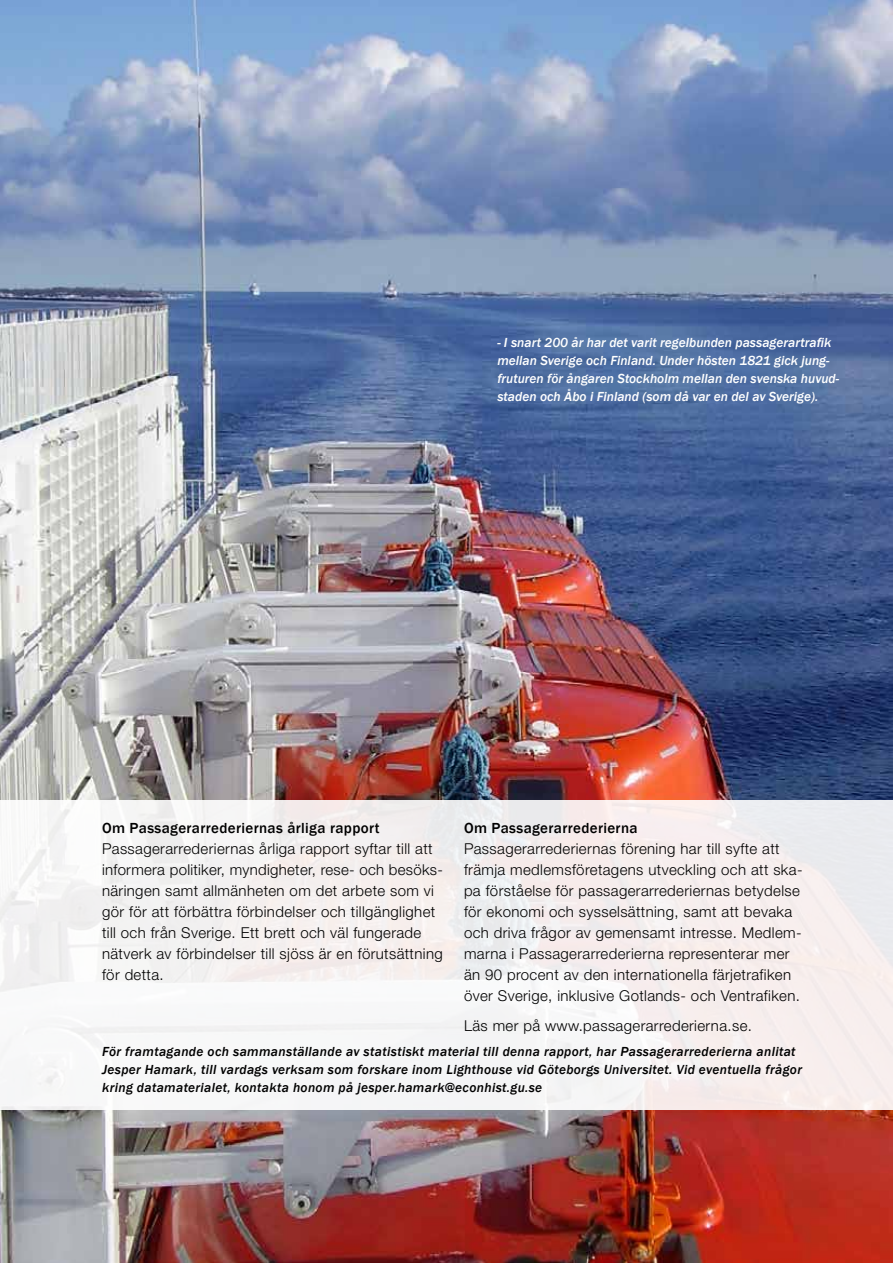
<style>
.page{position:relative;width:893px;height:1263px;background:#fff}
.page>*{position:absolute;margin:0;border:0;box-sizing:border-box;transform-origin:0 0}
.t1{font:300 15px/21px "Helvetica Neue LT Std";letter-spacing:.025em;color:#000}
.t2{font:500 15px "Franklin Gothic";letter-spacing:.025em;color:#000}
.t3{font:italic 500 13.5px/18px "Franklin Gothic";letter-spacing:.025em;color:#000}
.t4{font:italic 500 13.5px/18px "Franklin Gothic";color:#fff}
</style>
<div class="page">
<img style="left:0;top:0;width:893px;height:1263px">
<div style="left:0;top:800px;width:893px;height:310px;background:#f6f0f0"></div>
<p class="t4" style="left:497px;top:334px;width:343px">- I snart 200 år har det varit regelbunden passagerartrafik mellan Sverige och Finland. Under hösten 1821 gick jung&shy;fruturen för ångaren Stockholm mellan den svenska huvud&shy;staden och Åbo i Finland (som då var en del av Sverige).</p>
<p class="t2" style="left:102px;top:819px;width:279px">Om Passagerarrederiernas årliga rapport</p>
<p class="t1" style="left:102px;top:838px;width:342px">Passagerarrederiernas årliga rapport syftar till att informera politiker, myndigheter, rese- och besöks&shy;näringen samt allmänheten om det arbete som vi gör för att förbättra förbindelser och tillgänglighet till och från Sverige. Ett brett och väl fungerade nätverk av förbindelser till sjöss är en förutsättning för detta.</p>
<p class="t2" style="left:464px;top:819px;width:175px">Om Passagerarrederierna</p>
<p class="t1" style="left:464px;top:838px;width:340px">Passagerarrederiernas förening har till syfte att främja medlemsföretagens utveckling och att ska&shy;pa förståelse för passagerarrederiernas betydelse för ekonomi och sysselsättning, samt att bevaka och driva frågor av gemensamt intresse. Medlem&shy;marna i Passagerarrederierna representerar mer än 90 procent av den internationella färjetrafiken över Sverige, inklusive Gotlands- och Ventrafiken.</p>
<p class="t1" style="left:464px;top:1015px;width:289px">Läs mer på www.passagerarrederierna.se.</p>
<p class="t3" style="left:102px;top:1042px;width:701px">För framtagande och sammanställande av statistiskt material till denna rapport, har Passagerarrederierna anlitat<br>Jesper Hamark, till vardags verksam som forskare inom Lighthouse vid Göteborgs Universitet. Vid eventuella frågor kring datamaterialet, kontakta honom på jesper.hamark@econhist.gu.se</p>
</div>
